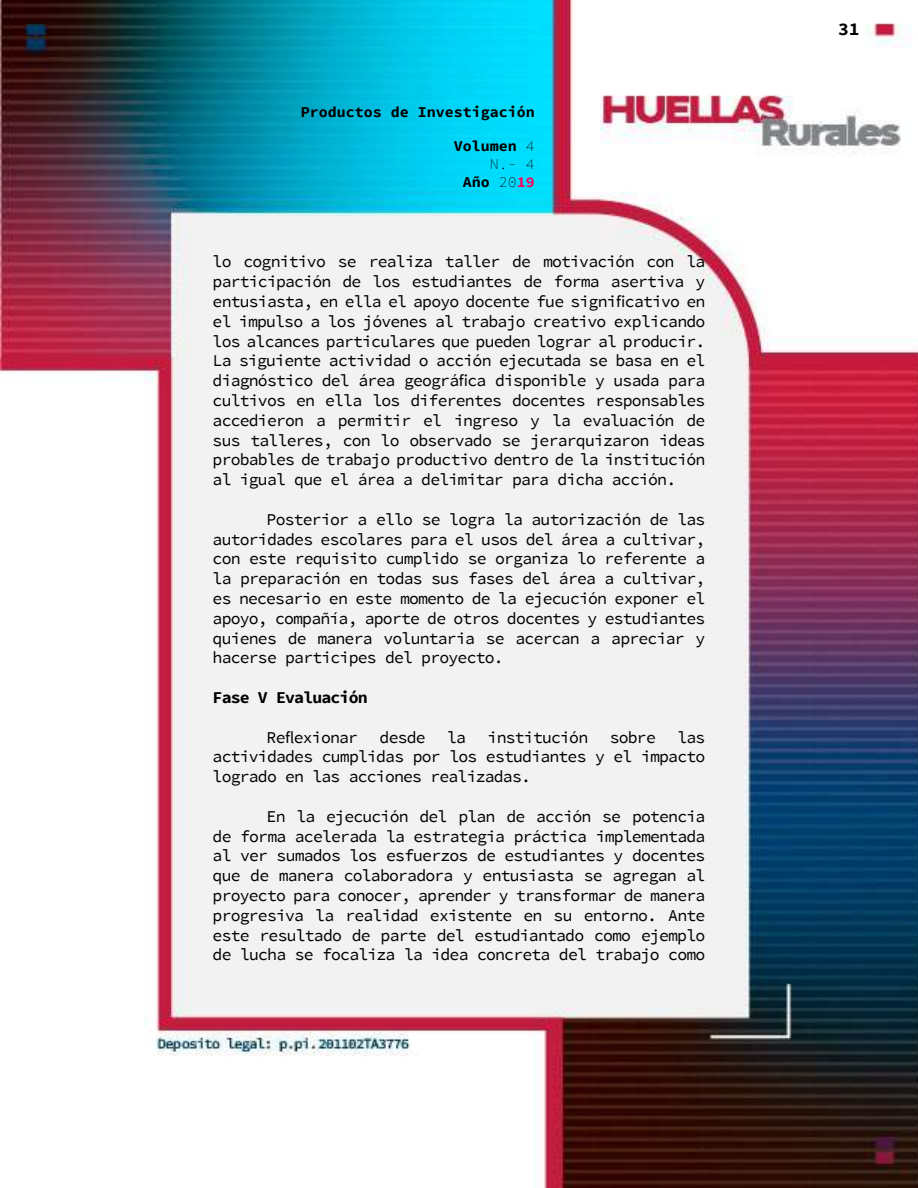
<style>
.page{position:relative;width:918px;height:1188px;background:#fff}
.page>*{position:absolute;margin:0;border:0;box-sizing:border-box;transform-origin:0 0}
.t1{font:700 18px "Source Code Pro";color:#000}
.t2{font:16.5px/19.8px "Source Code Pro";letter-spacing:-.05em;color:#000;text-align:justify}
.t3{font:700 16.5px "Source Code Pro";letter-spacing:-.05em;color:#000}
.t4{font:700 15px/18px "Source Code Pro";color:#000;text-align:right}
.s1{font-weight:200}
.s2{color:#ff005e}
</style>
<div class="page">
<img style="left:0;top:0;width:918px;height:1188px">
<p class="t4" style="left:301px;top:103px;width:236px">Productos de Investigación</p>
<p class="t4" style="left:454px;top:137px;width:82px">Volumen <span class="s1">4<br>N.- 4<br></span>Año <span class="s1">20</span><span class="s2">19</span></p>
<p class="t2" style="left:213px;top:252px;width:494px">lo cognitivo se realiza taller de motivación con la participación de los estudiantes de forma asertiva y entusiasta, en ella el apoyo docente fue significativo en el impulso a los jóvenes al trabajo creativo explicando los alcances particulares que pueden lograr al producir.<br>La siguiente actividad o acción ejecutada se basa en el diagnóstico del área geográfica disponible y usada para cultivos en ella los diferentes docentes responsables accedieron a permitir el ingreso y la evaluación de sus talleres, con lo observado se jerarquizaron ideas probables de trabajo productivo dentro de la institución al igual que el área a delimitar para dicha acción.</p>
<p class="t2" style="left:213px;top:509px;width:494px;text-indent:54px">Posterior a ello se logra la autorización de las autoridades escolares para el usos del área a cultivar, con este requisito cumplido se organiza lo referente a la preparación en todas sus fases del área a cultivar, es necesario en este momento de la ejecución exponer el apoyo, compañía, aporte de otros docentes y estudiantes quienes de manera voluntaria se acercan a apreciar y hacerse participes del proyecto.</p>
<p class="t3" style="left:213px;top:687px;width:157px">Fase V Evaluación</p>
<p class="t2" style="left:267px;top:727px;width:93px">Reflexionar</p>
<p class="t2" style="left:380px;top:727px;width:48px">desde</p>
<p class="t2" style="left:447px;top:727px;width:20px">la</p>
<p class="t2" style="left:488px;top:727px;width:102px">institución</p>
<p class="t2" style="left:610px;top:727px;width:48px">sobre</p>
<p class="t2" style="left:213px;top:727px;width:494px;text-indent:465px">las actividades cumplidas por los estudiantes y el impacto logrado en las acciones realizadas.</p>
<p class="t2" style="left:213px;top:806px;width:494px;text-indent:54px">En la ejecución del plan de acción se potencia de forma acelerada la estrategia práctica implementada al ver sumados los esfuerzos de estudiantes y docentes que de manera colaboradora y entusiasta se agregan al proyecto para conocer, aprender y transformar de manera progresiva la realidad existente en su entorno. Ante este resultado de parte del estudiantado como ejemplo de lucha se focaliza la idea concreta del trabajo como</p>
<p class="t1" style="left:838px;top:17px;width:23px">31</p>
</div>
